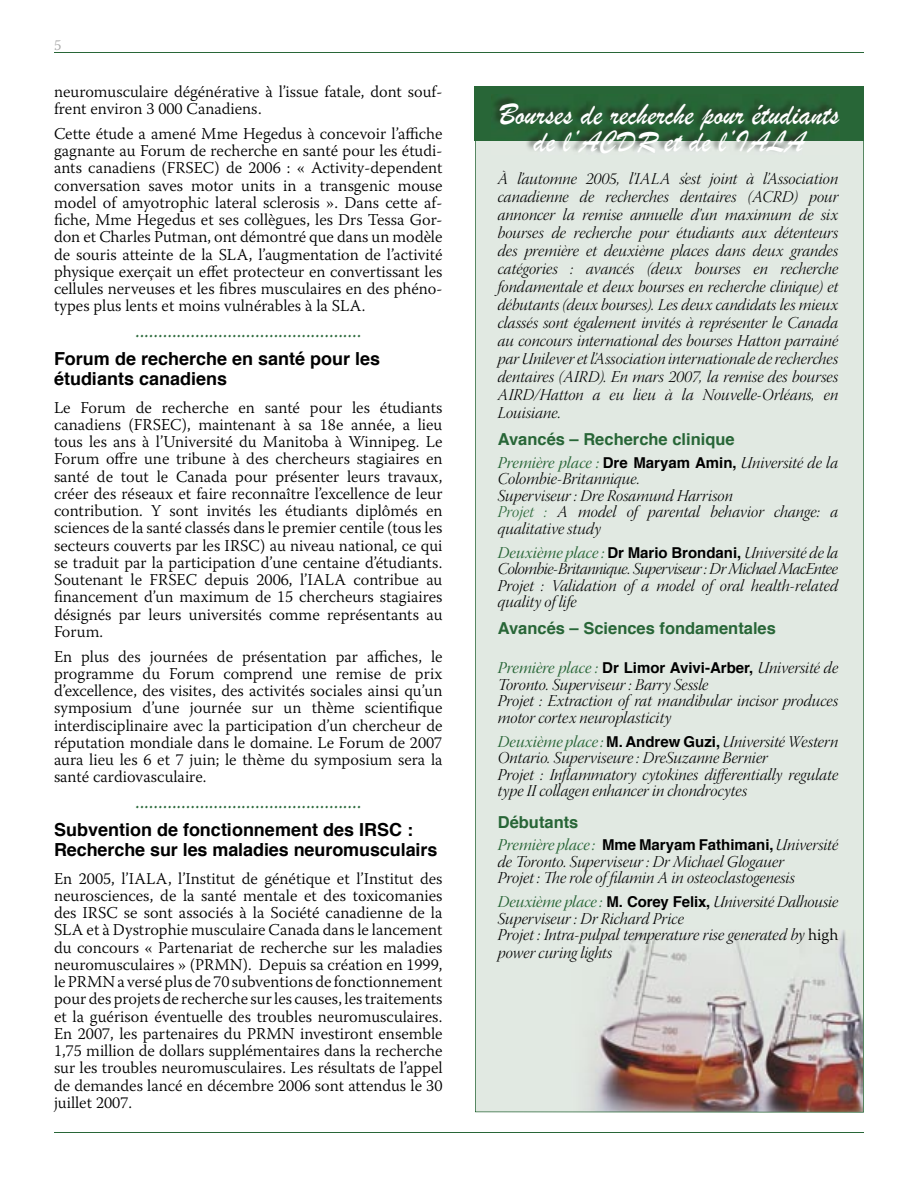
<style>
.page{position:relative;width:918px;height:1188px;background:#fff}
.page>*{position:absolute;margin:0;border:0;box-sizing:border-box;transform-origin:0 0}
.t1{font:31.5px/27px "Brush Script";color:#fff;text-align:center;scale:.95 1}
.t2{font:300 21px "Warnock Pro";color:#286637}
.t3{font:700 18px/19.5px "Helvetica";color:#000}
.t4{font:300 16.5px/17.2px "Warnock Pro";color:#000;text-align:justify}
.t5{font:16.5px/18px "Warnock Pro Light It Disp";color:#000}
.t6{font:700 16.5px "Helvetica";color:#286637}
.t7{font:16.5px "Warnock Pro It Disp";color:#286637}
.t8{font:700 15px "Helvetica";color:#000}
.t9{font:300 15px "Warnock Pro";color:#ababab}
.s1{font-size:28.5px}
.s2{font-size:30px}
.s3{font-family:"Helvetica";font-weight:700;font-size:15px;color:#000}
.s4{font-family:"Warnock Pro Light It Disp";color:#000}
.s5{color:#286637}
.s6{font-family:"Warnock Pro It Disp";font-weight:400;font-size:16.5px;color:#286637}
.s7{font-family:"Warnock Pro Light It Disp";font-weight:400;font-size:16.5px}
.s8{font-family:"Warnock Pro It Disp";color:#286637}
.s9{font-family:"Helvetica";font-weight:700;font-size:15px}
.s10{font-family:"Warnock Pro";font-weight:300}
</style>
<div class="page">
<svg style="left:475px;top:140px;width:389px;height:973px;background:#dbe0d9"></svg>
<div style="left:475px;top:86px;width:389px;height:54px;background:#286637"></div>
<hr style="left:54px;top:52px;width:810px;height:1px;background:#286637">
<hr style="left:54px;top:1132px;width:810px;height:1px;background:#286637">
<img style="left:491px;top:97px;width:348px;height:57px">
<p class="t9" style="left:54px;top:36px;width:9px">5</p>
<p class="t4" style="left:54px;top:83px;width:390px">neuromusculaire dégénérative à l’issue fatale, dont souf&shy;frent environ 3 000 Canadiens.</p>
<p class="t4" style="left:54px;top:125px;width:390px">Cette étude a amené Mme Hegedus à concevoir l’affiche gagnante au Forum de recherche en santé pour les étudi&shy;ants canadiens (FRSEC) de 2006 : « Activity-dependent conversation saves motor units in a transgenic mouse model of amyotrophic lateral sclerosis ». Dans cette af&shy;fiche, Mme Hegedus et ses collègues, les Drs Tessa Gor&shy;don et Charles Putman, ont démontré que dans un modèle de souris atteinte de la SLA, l’augmentation de l’activité physique exerçait un effet protecteur en convertissant les cellules nerveuses et les fibres musculaires en des phéno&shy;types plus lents et moins vulnérables à la SLA.</p>
<p class="t2" style="left:135px;top:317px;width:228px">.................................................</p>
<p class="t3" style="left:54px;top:350px;width:328px">Forum de recherche en santé pour les étudiants canadiens</p>
<p class="t4" style="left:54px;top:398px;width:390px">Le Forum de recherche en santé pour les étudiants canadiens (FRSEC), maintenant à sa 18e année, a lieu tous les ans à l’Université du Manitoba à Winnipeg. Le Forum offre une tribune à des chercheurs stagiaires en santé de tout le Canada pour présenter leurs travaux, créer des réseaux et faire reconnaître l’excellence de leur contribution. Y sont invités les étudiants diplômés en sciences de la santé classés dans le premier centile (tous les secteurs couverts par les IRSC) au niveau national, ce qui se traduit par la participation d’une centaine d’étudiants.<br>Soutenant le FRSEC depuis 2006, l’IALA contribue au financement d’un maximum de 15 chercheurs stagiaires désignés par leurs universités comme représentants au Forum.</p>
<p class="t4" style="left:54px;top:647px;width:390px">En plus des journées de présentation par affiches, le programme du Forum comprend une remise de prix d’excellence, des visites, des activités sociales ainsi qu’un symposium d’une journée sur un thème scientifique interdisciplinaire avec la participation d’un chercheur de réputation mondiale dans le domaine. Le Forum de 2007 aura lieu les 6 et 7 juin; le thème du symposium sera la santé cardiovasculaire.</p>
<p class="t2" style="left:135px;top:788px;width:228px">.................................................</p>
<p class="t3" style="left:54px;top:821px;width:385px">Subvention de fonctionnement des IRSC :<br>Recherche sur les maladies neuromusculairs</p>
<p class="t4" style="left:54px;top:869px;width:390px">En 2005, l’IALA, l’Institut de génétique et l’Institut des neurosciences, de la santé mentale et des toxicomanies des IRSC se sont associés à la Société canadienne de la SLA et à Dystrophie musculaire Canada dans le lancement du concours « Partenariat de recherche sur les maladies neuromusculaires » (PRMN). Depuis sa création en 1999, le PRMN a versé plus de 70 subventions de fonctionnement pour des projets de recherche sur les causes, les traitements et la guérison éventuelle des troubles neuromusculaires.<br>En 2007, les partenaires du PRMN investiront ensemble 1,75 million de dollars supplémentaires dans la recherche sur les troubles neuromusculaires. Les résultats de l’appel de demandes lancé en décembre 2006 sont attendus le 30 juillet 2007.</p>
<h1 class="t1" style="left:499px;top:101px;width:360px">Bourses de recherche pour étudiants de l’A<span class="s1">C</span><span class="s2">D</span>R et de l’IALA</h1>
<p class="t5" style="left:498px;top:172px;width:342px;text-align:justify">À l’automne 2005, l’IALA s’est joint à l’Association canadienne de recherches dentaires (ACRD) pour annoncer la remise annuelle d’un maximum de six bourses de recherche pour étudiants aux détenteurs des première et deuxième places dans deux grandes catégories : avancés (deux bourses en recherche fondamentale et deux bourses en recherche clinique) et débutants (deux bourses). Les deux candidats les mieux classés sont également invités à représenter le Canada au concours international des bourses Hatton parrainé par Unilever et l’Association internationale de recherches dentaires (AIRD). En mars 2007, la remise des bourses AIRD/Hatton a eu lieu à la Nouvelle-Orléans, en Louisiane.</p>
<p class="t6" style="left:498px;top:428px;width:238px">Avancés – Recherche clinique</p>
<p class="t7" style="left:498px;top:453px;width:342px">Première place : <span class="s3">Dre Maryam Amin,</span> <span class="s4">Université de la</span></p>
<p class="t5" style="left:498px;top:472px;width:342px;line-height:16.5px">Colombie-Britannique.<br>Superviseur : Dre Rosamund Harrison<br><span class="s5">Projet :</span> A model of parental behavior change: a qualitative study</p>
<p class="t8" style="left:498px;top:542px;width:342px"><span class="s6">Deuxième place :</span> Dr Mario Brondani, <span class="s7">Université de la</span></p>
<p class="t5" style="left:498px;top:562px;width:342px;line-height:16.5px;text-align:justify">Colombie-Britannique. Superviseur : Dr Michael MacEntee Projet : Validation of a model of oral health-related quality of life</p>
<p class="t6" style="left:498px;top:617px;width:280px">Avancés – Sciences fondamentales</p>
<p class="t8" style="left:498px;top:658px;width:342px"><span class="s6">Première place :</span> Dr Limor Avivi-Arber, <span class="s7">Université de</span></p>
<p class="t5" style="left:498px;top:678px;width:342px;line-height:16.5px">Toronto. Superviseur : Barry Sessle<br>Projet : Extraction of rat mandibular incisor produces motor cortex neuroplasticity</p>
<p class="t5" style="left:498px;top:735px;width:342px;line-height:16.5px"><span class="s8">Deuxième place :</span> <span class="s9">M. Andrew Guzi,</span> Université Western Ontario. Superviseure : DreSuzanne Bernier<br>Projet : Inflammatory cytokines differentially regulate type II collagen enhancer in chondrocytes</p>
<p class="t6" style="left:498px;top:811px;width:82px">Débutants</p>
<p class="t8" style="left:498px;top:835px;width:342px"><span class="s6">Première place :</span> Mme Maryam Fathimani, <span class="s7">Université</span></p>
<p class="t5" style="left:498px;top:855px;width:299px;line-height:16.5px">de Toronto. Superviseur : Dr Michael Glogauer<br>Projet : The role of filamin A in osteoclastogenesis</p>
<p class="t5" style="left:498px;top:895px;width:342px;line-height:16.5px"><span class="s8">Deuxième place :</span> <span class="s9">M. Corey Felix,</span> Université Dalhousie<br>Superviseur : Dr Richard Price<br>Projet : Intra-pulpal temperature rise generated by <span class="s10">high</span></p>
<p class="t5" style="left:498px;top:946px;width:116px">power curing lights</p>
</div>
